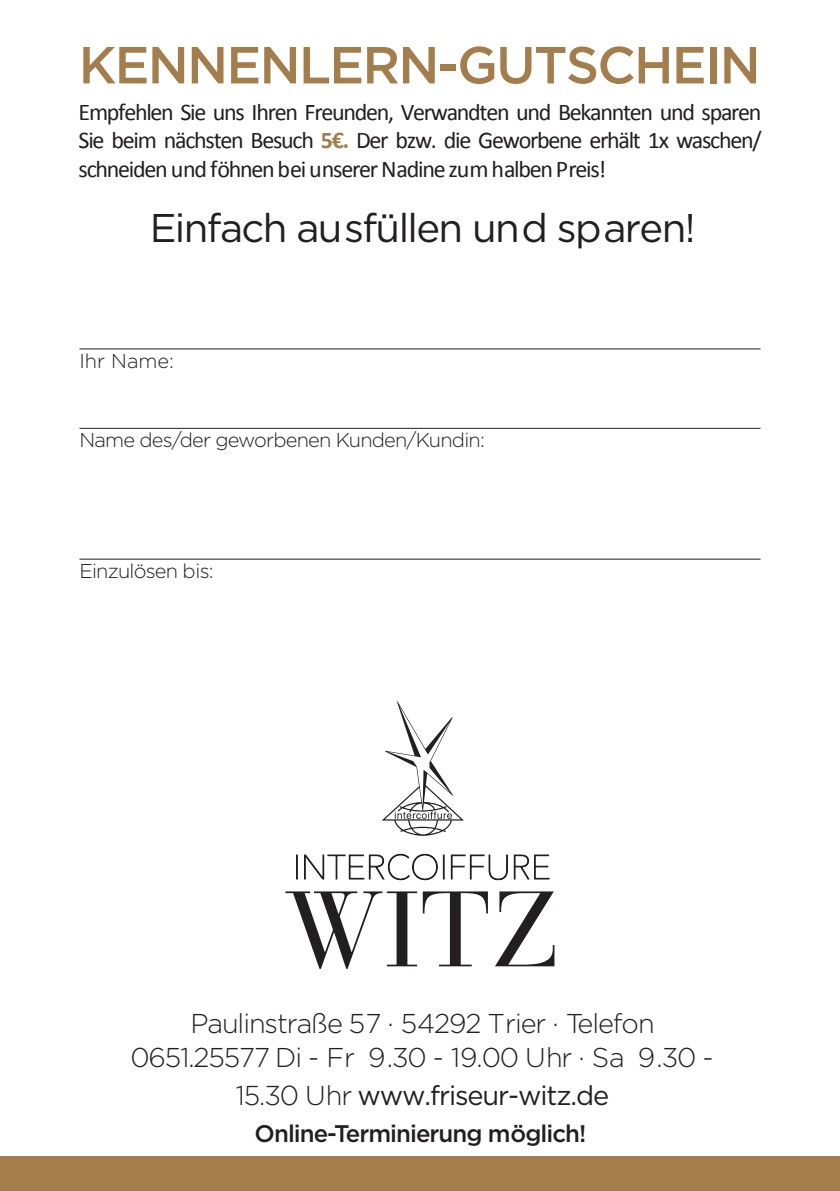
<style>
.page{position:relative;width:840px;height:1191px;background:#fff}
.page>*{position:absolute;margin:0;border:0;box-sizing:border-box;transform-origin:0 0}
.t1{font:500 52px "Gotham";letter-spacing:-.035em;color:#a37d4b}
.t2{font:40px "Gotham";letter-spacing:-.04em;color:#231f20}
.t3{font:300 27.2px/34.4px "Gotham";letter-spacing:-.04em;color:#231f20;text-align:center}
.t4{font:27.2px "Gotham";letter-spacing:-.04em;color:#231f20}
.t5{font:24px/28.4px "Calibri";letter-spacing:-.055em;color:#231f20;text-align:justify}
.t6{font:500 24px "Gotham";letter-spacing:-.04em;color:#231f20}
.t7{font:300 20px "Gotham";letter-spacing:-.04em;color:#231f20}
.s1{font-weight:700;color:#a27d4d}
.s2{font-weight:300}
</style>
<div class="page">
<hr style="left:79px;top:348px;width:681px;height:1px;background:#231f20">
<hr style="left:79px;top:428px;width:681px;height:1px;background:#231f20">
<div style="left:0;top:1157px;width:839px;height:34px;background:#a37d4b"></div>
<hr style="left:79px;top:558px;width:681px;height:2px;background:#231f20">
<svg style="left:296px;top:854px;width:253px;height:26px"></svg>
<svg style="left:381px;top:701px;width:82px;height:135px"></svg>
<svg style="left:285px;top:891px;width:269px;height:78px"></svg>
<h1 class="t1" style="left:79px;top:35px;width:683px">KENNENLERN-GUTSCHEIN</h1>
<p class="t5" style="left:79px;top:98px;width:684px">Empfehlen Sie uns Ihren Freunden, Verwandten und Bekannten und sparen Sie beim nächsten Besuch <span class="s1">5€.</span> Der bzw. die Geworbene erhält 1x waschen/ schneiden und föhnen bei unserer Nadine zum halben Preis!</p>
<h2 class="t2" style="left:150px;top:206px;width:547px">Einfach ausfüllen und sparen!</h2>
<p class="t7" style="left:79px;top:350px;width:96px">Ihr Name:</p>
<p class="t7" style="left:79px;top:429px;width:406px">Name des/der geworbenen Kunden/Kundin:</p>
<p class="t7" style="left:79px;top:560px;width:136px">Einzulösen bis:</p>
<p class="t3" style="left:130px;top:1005px;width:584px">Paulinstraße 57 · 54292 Trier · Telefon<br>0651.25577 Di - Fr 9.30 - 19.00 Uhr · Sa 9.30 -</p>
<p class="t4" style="left:236px;top:1079px;width:375px"><span class="s2">15.30</span> <span class="s2">Uhr</span> www.friseur-witz.de</p>
<p class="t6" style="left:254px;top:1119px;width:333px">Online-Terminierung möglich!</p>
</div>
